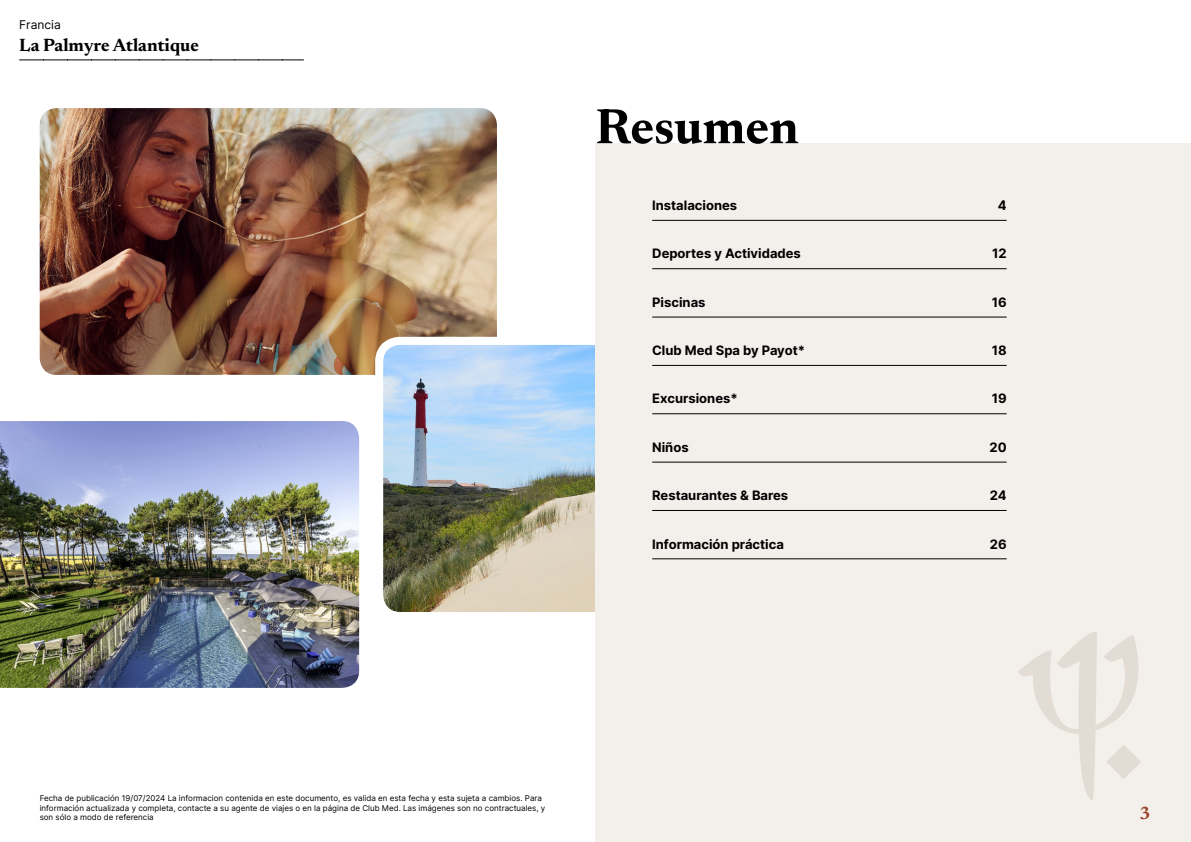
<style>
.page{position:relative;width:1191px;height:842px;background:#fff}
.page>*{position:absolute;margin:0;border:0;box-sizing:border-box;transform-origin:0 0}
.t1{font:700 50px "Newsreader 24 pt";color:#000}
.t2{font:700 18px "Newsreader 24 pt";color:#000}
.t3{font:700 18px "Newsreader 24 pt";color:#9d432c}
.t4{font:700 13px "Inter";color:#000}
.t5{font:12px "Inter";color:#000}
.t6{font:8px/9.6px "Inter";color:#000}
</style>
<div class="page">
<img style="left:40px;top:108px;width:457px;height:267px">
<img style="left:0;top:421px;width:359px;height:267px">
<img style="left:371px;top:333px;width:224px;height:279px">
<svg style="left:20px;top:60px;width:283px;height:1px"></svg>
<div style="left:595px;top:143px;width:596px;height:699px;background:#f3f0ec"></div>
<svg style="left:1018px;top:632px;width:123px;height:168px"></svg>
<hr style="left:652px;top:220px;width:354px;height:1px;background:#000">
<hr style="left:652px;top:268px;width:354px;height:1px;background:#000">
<hr style="left:652px;top:317px;width:354px;height:1px;background:#000">
<hr style="left:652px;top:365px;width:354px;height:1px;background:#000">
<hr style="left:652px;top:413px;width:354px;height:1px;background:#000">
<hr style="left:652px;top:462px;width:354px;height:1px;background:#000">
<hr style="left:652px;top:510px;width:354px;height:1px;background:#000">
<hr style="left:652px;top:558px;width:354px;height:1px;background:#000">
<h3 class="t5" style="left:19px;top:15px;width:43px">Francia</h3>
<h2 class="t2" style="left:19px;top:32px;width:181px">La Palmyre Atlantique</h2>
<h1 class="t1" style="left:595px;top:91px;width:205px">Resumen</h1>
<h3 class="t4" style="left:652px;top:196px;width:87px">Instalaciones</h3>
<h3 class="t4" style="left:997px;top:196px;width:10px">4</h3>
<h3 class="t4" style="left:652px;top:244px;width:150px">Deportes y Actividades</h3>
<h3 class="t4" style="left:992px;top:244px;width:16px">12</h3>
<h3 class="t4" style="left:652px;top:293px;width:55px">Piscinas</h3>
<h3 class="t4" style="left:991px;top:293px;width:16px">16</h3>
<h3 class="t4" style="left:652px;top:341px;width:154px">Club Med Spa by Payot*</h3>
<h3 class="t4" style="left:991px;top:341px;width:16px">18</h3>
<h3 class="t4" style="left:652px;top:389px;width:87px">Excursiones*</h3>
<h3 class="t4" style="left:991px;top:389px;width:16px">19</h3>
<h3 class="t4" style="left:652px;top:438px;width:38px">Niños</h3>
<h3 class="t4" style="left:989px;top:438px;width:19px">20</h3>
<h3 class="t4" style="left:652px;top:486px;width:137px">Restaurantes &amp; Bares</h3>
<h3 class="t4" style="left:990px;top:486px;width:18px">24</h3>
<h3 class="t4" style="left:652px;top:534px;width:133px">Información práctica</h3>
<h3 class="t4" style="left:990px;top:534px;width:18px">26</h3>
<p class="t6" style="left:40px;top:793px;width:507px">Fecha de publicación 19/07/2024 La informacion contenida en este documento, es valida en esta fecha y esta sujeta a cambios. Para información actualizada y completa, contacte a su agente de viajes o en la página de Club Med. Las imágenes son no contractuales, y son sólo a modo de referencia</p>
<h2 class="t3" style="left:1139px;top:800px;width:13px">3</h2>
</div>
